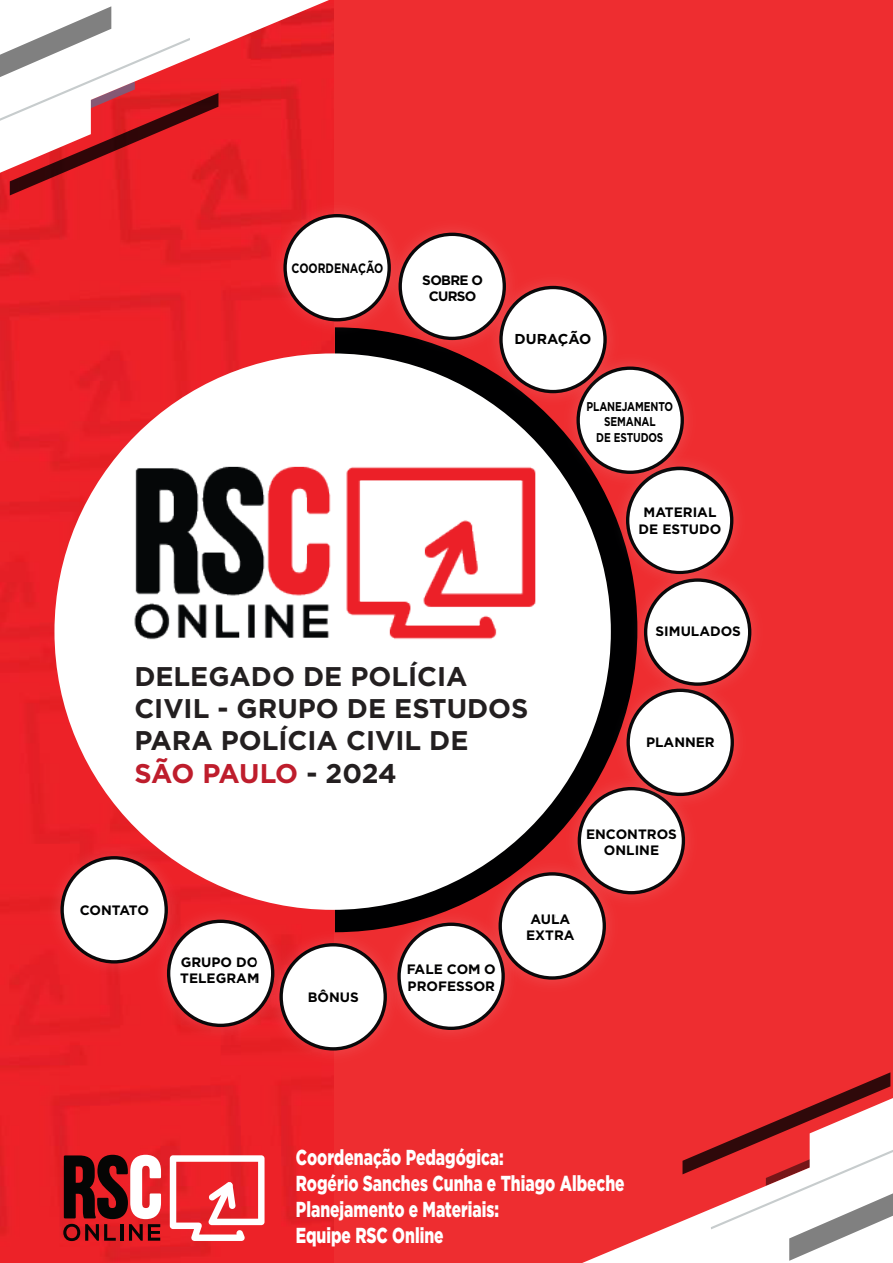
<style>
.page{position:relative;width:893px;height:1263px;background:#fff}
.page>*{position:absolute;margin:0;border:0;box-sizing:border-box;transform-origin:0 0}
.t1{font:700 27px/32.4px "Gotham";color:#231f20}
.t2{font:900 21.6px/26px "Gotham";color:#fff;scale:.72 1}
.t3{font:700 14.4px "Gotham";color:#000001}
.t4{font:700 13.65px/16.4px "Gotham";color:#000001;text-align:center}
.t5{font:700 13.65px/16.4px "Gotham";letter-spacing:-.05em;color:#000001;text-align:center}
.t6{font:700 13.65px "Gotham";color:#000001;scale:.8 1}
.t7{font:700 13.65px "Gotham";letter-spacing:-.025em;color:#000001}
.t8{font:700 12.75px/15.3px "Gotham";letter-spacing:-.01em;color:#000001;text-align:center;scale:.8 1}
.s1{color:#be1d2c}
</style>
<div class="page">
<img style="left:0;top:0;width:334px;height:1263px">
<div style="left:334px;top:0;width:559px;height:1263px;background:#ee2d30"></div>
<svg style="left:582px;top:1221px;width:311px;height:42px;fill:#fff"></svg>
<svg style="left:682px;top:1072px;width:211px;height:189px"></svg>
<svg style="left:0;top:0;width:329px;height:173px;fill:#ed2228"></svg>
<svg style="left:0;top:6px;width:218px;height:189px"></svg>
<svg style="left:54px;top:353px;width:557px;height:557px"></svg>
<img style="left:123px;top:447px;width:420px;height:212px">
<svg style="left:170px;top:1155px;width:95px;height:86px"></svg>
<svg style="left:63px;top:1155px;width:98px;height:86px;background:#8b3739"></svg>
<img style="left:144px;top:897px;width:153px;height:153px">
<img style="left:147px;top:900px;width:147px;height:146px">
<div style="left:170px;top:923px;width:101px;height:101px;background:#fff;border-radius:50%"></div>
<img style="left:257px;top:920px;width:118px;height:153px">
<img style="left:260px;top:924px;width:115px;height:146px">
<div style="left:283px;top:946px;width:101px;height:101px;background:#fff;border-radius:50%"></div>
<img style="left:38px;top:833px;width:153px;height:153px">
<img style="left:41px;top:837px;width:146px;height:146px">
<div style="left:64px;top:859px;width:101px;height:101px;background:#fff;border-radius:50%"></div>
<img style="left:375px;top:900px;width:101px;height:134px">
<img style="left:378px;top:903px;width:123px;height:131px">
<div style="left:401px;top:926px;width:100px;height:101px;background:#fff;border-radius:50%"></div>
<img style="left:476px;top:849px;width:79px;height:153px">
<img style="left:479px;top:853px;width:129px;height:146px">
<div style="left:502px;top:875px;width:101px;height:101px;background:#fff;border-radius:50%"></div>
<img style="left:555px;top:764px;width:53px;height:153px">
<img style="left:558px;top:768px;width:130px;height:146px">
<div style="left:581px;top:790px;width:101px;height:101px;background:#fff;border-radius:50%"></div>
<img style="left:604px;top:666px;width:84px;height:153px">
<img style="left:607px;top:669px;width:129px;height:146px">
<div style="left:630px;top:692px;width:101px;height:101px;background:#fff;border-radius:50%"></div>
<img style="left:621px;top:597px;width:115px;height:111px">
<img style="left:624px;top:597px;width:130px;height:108px">
<div style="left:647px;top:582px;width:101px;height:100px;background:#fff;border-radius:50%"></div>
<img style="left:603px;top:496px;width:138px;height:101px">
<img style="left:606px;top:471px;width:135px;height:123px">
<div style="left:629px;top:470px;width:101px;height:101px;background:#fff;border-radius:50%"></div>
<img style="left:554px;top:416px;width:153px;height:80px">
<img style="left:557px;top:364px;width:146px;height:129px">
<div style="left:580px;top:370px;width:101px;height:101px;background:#fff;border-radius:50%"></div>
<img style="left:477px;top:363px;width:153px;height:53px">
<img style="left:480px;top:284px;width:146px;height:129px">
<div style="left:503px;top:289px;width:100px;height:101px;background:#fff;border-radius:50%"></div>
<img style="left:376px;top:284px;width:153px;height:79px">
<img style="left:379px;top:230px;width:146px;height:129px">
<div style="left:402px;top:236px;width:101px;height:101px;background:#fff;border-radius:50%"></div>
<img style="left:261px;top:191px;width:153px;height:153px">
<img style="left:264px;top:195px;width:146px;height:146px">
<div style="left:287px;top:217px;width:100px;height:101px;background:#fff;border-radius:50%"></div>
<p class="t6" style="left:292px;top:259px;width:116px">COORDENAÇÃO</p>
<p class="t5" style="left:422px;top:272px;width:62px">SOBRE O<br>CURSO</p>
<p class="t3" style="left:515px;top:329px;width:78px">DURAÇÃO</p>
<p class="t8" style="left:587px;top:399px;width:110px">PLANEJAMENTO<br>SEMANAL<br>DE ESTUDOS</p>
<p class="t4" style="left:639px;top:504px;width:84px">MATERIAL<br>DE ESTUDO</p>
<p class="t4" style="left:656px;top:623px;width:87px">SIMULADOS</p>
<h1 class="t1" style="left:134px;top:660px;width:396px">DELEGADO DE POLÍCIA<br>CIVIL - GRUPO DE ESTUDOS<br>PARA POLÍCIA CIVIL DE<br><span class="s1">SÃO PAULO</span> - 2024</h1>
<p class="t4" style="left:646px;top:734px;width:70px">PLANNER</p>
<p class="t4" style="left:586px;top:826px;width:92px">ENCONTROS<br>ONLINE</p>
<p class="t7" style="left:80px;top:901px;width:71px">CONTATO</p>
<p class="t4" style="left:180px;top:954px;width:80px;text-align:left">GRUPO DO<br>TELEGRAM</p>
<p class="t4" style="left:308px;top:989px;width:53px">BÔNUS</p>
<p class="t4" style="left:407px;top:961px;width:91px;text-align:left">FALE COM O<br>PROFESSOR</p>
<p class="t4" style="left:526px;top:911px;width:50px">AULA<br>EXTRA</p>
<h2 class="t2" style="left:296px;top:1144px;width:458px">Coordenação Pedagógica:<br>Rogério Sanches Cunha e Thiago Albeche<br>Planejamento e Materiais:<br>Equipe RSC Online</h2>
</div>
